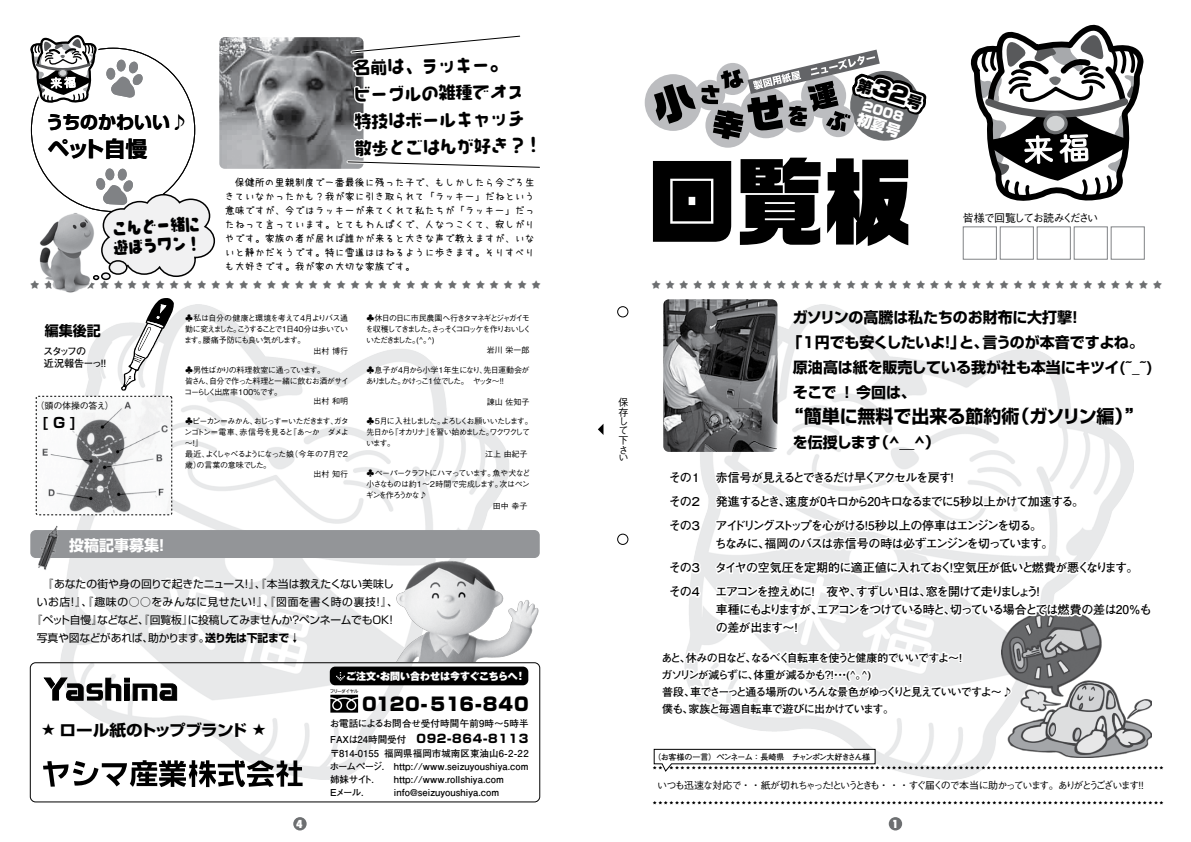
<style>
.page{position:relative;width:1191px;height:842px;background:#fff}
.page>*{position:absolute;margin:0;border:0;box-sizing:border-box;transform-origin:0 0}
.t1{font:700 21.6px "Shin Go Pro";letter-spacing:-.055em;color:#000}
.t2{font:900 18.3px "Shin Go Pro";letter-spacing:-.14em;color:#000}
.t3{font:700 18px "Shin Go Pro";color:#000}
.t4{font:17px/27px "True Mega Maru Extra RKSJ H";color:#000}
.t5{font:16px/19px "True Mega Maru Ultra RKSJ H";color:#000;scale:.91 1}
.t6{font:700 15.5px "Shin Go Pro";letter-spacing:-.045em;color:#000;scale:1.07 1}
.t7{font:700 15px "Shin Go Pro";letter-spacing:-.01em;color:#000}
.t8{font:700 15px "Shin Go Pro";color:#fff}
.t9{font:900 15px "Shin Go Pro";color:#000}
.t10{font:700 14px "Shin Go Pro";color:#000}
.t11{font:900 13px "Shin Go Pro";color:#fff}
.t12{font:700 12px/24px "Futo Go B101 Pro";letter-spacing:-.1em;color:#000}
.t13{font:800 11.7px "Shin Go Pro";letter-spacing:.06em;color:#000}
.t14{font:700 11px/17px "Futo Go B101 Pro";letter-spacing:-.095em;color:#000}
.t15{font:500 11px "Gothic BBB Pro";letter-spacing:-.115em;color:#000}
.t16{font:10.8px "Shin Go Pro";letter-spacing:-.01em;color:#000}
.t17{font:10.8px "Shin Go Pro";letter-spacing:-.035em;color:#000}
.t18{font:10.8px "Shin Go Pro";letter-spacing:.05em;color:#000}
.t19{font:800 condensed 10.8px "Futura";color:#fff}
.t20{font:700 10.1px/12.1px "Futo Go B101 Pro";letter-spacing:-.115em;color:#000}
.t21{font:10px/14px "uzura font";color:#000;text-align:justify}
.t22{font:10px "azuki font";color:#6d6f71}
.t23{font:500 10px/9.6px "Gothic BBB Pro";letter-spacing:-.155em;color:#000;text-align:justify}
.t24{font:900 10px "Gothic MB101 Pro";color:#fff}
.t25{font:700 9.5px/12.9px "Futo Go B101 Pro";color:#000;text-align:justify}
.t26{font:700 9.5px "Futo Go B101 Pro";letter-spacing:.02em;color:#000}
.t27{font:500 9px "Gothic BBB Pro";letter-spacing:-.03em;color:#000}
.t28{font:500 8px/11px "Gothic BBB Pro";letter-spacing:-.13em;color:#000}
.t29{font:500 8px/11px "Gothic BBB Pro";letter-spacing:-.11em;color:#000}
.t30{font:500 8px/11px "Gothic BBB Pro";letter-spacing:-.165em;color:#000}
.t31{font:500 8px/11px "Gothic BBB Pro";letter-spacing:-.16em;color:#000}
.t32{font:700 8px "Futo Go B101 Pro";letter-spacing:-.075em;color:#000}
.t33{font:500 8px "Gothic BBB Pro";letter-spacing:-.195em;color:#000}
.t34{font:500 8px "Gothic BBB Pro";letter-spacing:-.105em;color:#000}
.t35{font:500 8px "Gothic BBB Pro";letter-spacing:-.07em;color:#000}
.t36{font:500 8px "Gothic BBB Pro";letter-spacing:-.075em;color:#000}
.t37{font:500 8px "Gothic BBB Pro";letter-spacing:-.175em;color:#000}
.t38{font:700 4.7px "Futo Go B101 Pro";letter-spacing:-.145em;color:#000}
.t39{font:4px "azuki font";color:#000}
.s1{font-size:22.5px}
.s2{font-weight:700}
.s3{font-size:12.4px}
</style>
<div class="page">
<img style="left:60px;top:304px;width:918px;height:476px">
<div style="left:644px;top:74px;width:57px;height:57px;background:#bcbdc0;border-radius:50%"></div>
<div style="left:705px;top:103px;width:45px;height:45px;background:#bcbdc0;border-radius:50%"></div>
<svg style="left:653px;top:161px;width:78px;height:81px;background:#141414"></svg>
<svg style="left:740px;top:158px;width:80px;height:87px;background:#333"></svg>
<svg style="left:827px;top:158px;width:81px;height:88px"></svg>
<svg style="left:962px;top:226px;width:183px;height:88px"></svg>
<svg style="left:968px;top:55px;width:177px;height:202px"></svg>
<svg style="left:968px;top:24px;width:174px;height:196px"></svg>
<div style="left:293px;top:817px;width:14px;height:13px;background:#6d6f71;border-radius:50%"></div>
<div style="left:888px;top:817px;width:14px;height:13px;background:#6d6f71;border-radius:50%"></div>
<div style="left:617px;top:306px;width:11px;height:11px;border:1px solid #000;border-radius:50%"></div>
<div style="left:617px;top:534px;width:11px;height:11px;border:1px solid #000;border-radius:50%"></div>
<svg style="left:598px;top:424px;width:5px;height:11px"></svg>
<div style="left:330px;top:667px;width:198px;height:18px;background:#000;border-radius:5px"></div>
<svg style="left:330px;top:695px;width:28px;height:18px"></svg>
<svg style="left:43px;top:760px;width:259px;height:27px"></svg>
<div style="left:30px;top:662px;width:510px;height:140px;border:1px solid #000;border-radius:5px"></div>
<svg style="left:43px;top:677px;width:134px;height:24px"></svg>
<svg style="left:336px;top:672px;width:9px;height:9px"></svg>
<div style="left:30px;top:530px;width:510px;height:28px;background:#939598;border-radius:5px"></div>
<img style="left:30px;top:517px;width:44px;height:63px">
<img style="left:392px;top:558px;width:149px;height:104px">
<img style="left:663px;top:299px;width:114px;height:15px">
<svg style="left:30px;top:35px;width:186px;height:245px"></svg>
<img style="left:219px;top:37px;width:126px;height:132px">
<svg style="left:345px;top:35px;width:197px;height:388px"></svg>
<img style="left:39px;top:211px;width:58px;height:82px">
<svg style="left:653px;top:314px;width:499px;height:458px"></svg>
<svg style="left:36px;top:298px;width:138px;height:217px"></svg>
<svg style="left:654px;top:50px;width:273px;height:91px"></svg>
<h3 class="t3" style="left:46px;top:108px;width:144px">うちのかわいい♪</h3>
<h1 class="t1" style="left:48px;top:131px;width:101px">ペット自慢</h1>
<h3 class="t5" style="left:112px;top:219px;width:97px;rotate:-3deg">こんど一緒に遊ぼうワン！</h3>
<h3 class="t4" style="left:353px;top:54px;width:189px;rotate:-1deg">名前は、ラッキー。<br>ビーグルの雑種でオス特技はボールキャッチ散歩とごはんが好き？！</h3>
<p class="t21" style="left:225px;top:176px;width:312px;text-indent:10px">保健所の里親制度で一番最後に残った子で、もしかしたら今ごろ生きていなかったかも？我が家に引き取られて「ラッキー」だねという意味ですが、今ではラッキーが来てくれて私たちが「ラッキー」だったねって言っています。とてもわんぱくで、人なつこくて、寂しがりやです。家族の者が居れば誰かが来ると大きな声で教えますが、いないと静かだそうです。特に雪道ははねるように歩きます。そりすべりも大好きです。我が家の大切な家族です。</p>
<p class="t9" style="left:861px;top:73px;width:68px;rotate:17deg">第<span class="s1">32</span>号</p>
<p class="t11" style="left:865px;top:95px;width:44px;rotate:17deg">2008</p>
<p class="t15" style="left:962px;top:209px;width:137px">皆様で回覧してお読みください</p>
<p class="t22" style="left:30px;top:279px;width:513px">★★★★★★★★★★★★★★★★★★★★★★★★★★★★★★★★★★★★★</p>
<p class="t22" style="left:651px;top:279px;width:513px">★★★★★★★★★★★★★★★★★★★★★★★★★★★★★★★★★★★★★</p>
<p class="t10" style="left:45px;top:320px;width:57px">編集後記</p>
<p class="t20" style="left:43px;top:344px;width:68px">スタッフの<br>近況報告ーっ！！</p>
<p class="t27" style="left:36px;top:398px;width:80px">（頭の体操の答え）</p>
<p class="t10" style="left:42px;top:411px;width:35px">[ G ]</p>
<p class="t8" style="left:69px;top:533px;width:102px">投稿記事募集！</p>
<p class="t35" style="left:185px;top:311px;width:164px">♣私は自分の健康と環境を考えて4月よりバス通</p>
<p class="t33" style="left:185px;top:322px;width:165px">勤に変えました。こうすることで１日４０分は歩いてい</p>
<p class="t36" style="left:184px;top:333px;width:123px">ます。腰痛予防にも良い気がします。</p>
<p class="t28" style="left:313px;top:344px;width:36px">出村 博行</p>
<p class="t29" style="left:184px;top:363px;width:166px">♣男性ばかりの料理教室に通っています。<br>皆さん、自分で作った料理と一緒に飲むお酒がサイコーらしく出席率１００％です。</p>
<p class="t28" style="left:313px;top:394px;width:36px">出村 和明</p>
<p class="t28" style="left:184px;top:414px;width:167px">♣ピーカン＝みかん、おじっす＝いただきます、ガタンゴトン＝電車、赤信号を見ると『あ～か　ダメよ～！』<br>最近、よくしゃべるようになった娘（今年の７月で２歳）の言葉の意味でした。</p>
<p class="t28" style="left:313px;top:467px;width:36px">出村 知行</p>
<p class="t31" style="left:365px;top:311px;width:167px">♣休日の日に市民農園へ行きタマネギとジャガイモを収穫してきました。さっそくコロッケを作りおいしくいただきました。(^。^)</p>
<p class="t28" style="left:487px;top:343px;width:44px">岩川 栄一郎</p>
<p class="t30" style="left:366px;top:363px;width:165px">♣息子が４月から小学１年生になり、先日運動会がありました。かけっこ１位でした。　ヤッタ～！！</p>
<p class="t28" style="left:487px;top:395px;width:44px">諫山 佐知子</p>
<p class="t28" style="left:366px;top:414px;width:168px">♣5月に入社しました。よろしくお願いいたします。</p>
<p class="t30" style="left:366px;top:425px;width:165px">先日から『オカリナ』を習い始めました。ワクワクして</p>
<p class="t28" style="left:366px;top:436px;width:30px">います。</p>
<p class="t28" style="left:485px;top:447px;width:44px">江上 由紀子</p>
<p class="t29" style="left:366px;top:467px;width:165px">♣ペーパークラフトにハマっています。魚や犬など</p>
<p class="t34" style="left:366px;top:478px;width:165px">小さなものは約１～２時間で完成します。次はペン</p>
<p class="t37" style="left:366px;top:489px;width:63px">ギンを作ろうかな♪</p>
<p class="t28" style="left:493px;top:500px;width:36px">田中 幸子</p>
<p class="t16" style="left:37px;top:575px;width:358px">　『あなたの街や身の回りで起きたニュース！』、『本当は教えたくない美味し</p>
<p class="t18" style="left:37px;top:593px;width:363px">いお店！』、『趣味の○○をみんなに見せたい！』、『図面を書く時の裏技！』、</p>
<p class="t17" style="left:32px;top:611px;width:366px">『ペット自慢』などなど、『回覧板』に投稿してみませんか？ペンネームでもOK！</p>
<p class="t16" style="left:37px;top:629px;width:265px">写真や図などがあれば、助かります。<span class="s2">送り先は下記まで↓</span></p>
<p class="t24" style="left:346px;top:668px;width:180px">ご注文・お問い合わせは今すぐこちらへ！</p>
<p class="t38" style="left:330px;top:687px;width:30px">フリーダイヤル</p>
<p class="t6" style="left:42px;top:718px;width:211px"><span class="s3">★</span> ロール紙のトップブランド <span class="s3">★</span></p>
<h2 class="t2" style="left:360px;top:689px;width:171px">０１２０- ５１６-８４０</h2>
<p class="t26" style="left:330px;top:716px;width:200px">お電話によるお問合せ受付時間午前9時～5時半</p>
<p class="t25" style="left:330px;top:731px;width:78px">FAXは24時間受付</p>
<p class="t13" style="left:416px;top:729px;width:114px">092-864-8113</p>
<p class="t25" style="left:330px;top:746px;width:200px">〒814-0155 福岡県福岡市城南区東油山6-2-22ホームページ. http://www.seizuyoushiya.com姉妹サイト.</p>
<p class="t25" style="left:394px;top:772px;width:111px">http://www.rollshiya.com</p>
<p class="t25" style="left:330px;top:784px;width:35px">Eメール.</p>
<p class="t25" style="left:394px;top:784px;width:107px">info@seizuyoushiya.com</p>
<p class="t23" style="left:618px;top:396px;width:11px">保存して下さ</p>
<p class="t23" style="left:618px;top:452px;width:11px">い</p>
<p class="t7" style="left:792px;top:306px;width:291px">ガソリンの高騰は私たちのお財布に大打撃！</p>
<p class="t7" style="left:787px;top:331px;width:358px">「１円でも安くしたいよ！」と、言うのが本音ですよね。</p>
<p class="t7" style="left:793px;top:356px;width:361px">原油高は紙を販売している我が社も本当にキツイ(̃_̃)</p>
<p class="t7" style="left:793px;top:381px;width:124px">そこで！今回は、</p>
<h3 class="t3" style="left:785px;top:402px;width:359px">“簡単に無料で出来る節約術（ガソリン編）”</h3>
<p class="t7" style="left:793px;top:431px;width:148px">を伝授します（^＿^）</p>
<p class="t12" style="left:669px;top:464px;width:417px">その１ 赤信号が見えるとできるだけ早くアクセルを戻す！<br>その２ 発進するとき、速度が0キロから20キロなるまでに5秒以上かけて加速する。その３ アイドリングストップを心がける！5秒以上の停車はエンジンを切る。</p>
<p class="t12" style="left:669px;top:530px;width:471px;text-indent:46px">ちなみに、福岡のバスは赤信号の時は必ずエンジンを切っています。<br>その３ タイヤの空気圧を定期的に適正値に入れておく！空気圧が低いと燃費が悪くなります。その４ エアコンを控えめに！　夜や、すずしい日は、窓を開けて走りましょう！</p>
<p class="t12" style="left:715px;top:599px;width:437px;line-height:18px">車種にもよりますが、エアコンをつけている時と、切っている場合とでは燃費の差は20％もの差が出ます～！</p>
<p class="t14" style="left:661px;top:647px;width:353px">あと、休みの日など、なるべく自転車を使うと健康的でいいですよ～！<br>ガソリンが減らずに、体重が減るかも？！・・・(^。^)<br>普段、車でさーっと通る場所のいろんな景色がゆっくりと見えていいですよ～♪僕も、家族と毎週自転車で遊びに出かけています。</p>
<p class="t32" style="left:653px;top:750px;width:218px">（お客様の一言）ペンネーム：長崎県　チャンポン大好きさん様</p>
<p class="t39" style="left:653px;top:766px;width:512px">★★★★★★★★★★★★★★★★★★★★★★★★★★★★★★★★★★★★★★★★★★★★★★★★★★★★★★★★★★★★★★★★★★★★★★★★★★★★★★★★★★★★★★★★★★★★</p>
<p class="t39" style="left:653px;top:801px;width:512px">★★★★★★★★★★★★★★★★★★★★★★★★★★★★★★★★★★★★★★★★★★★★★★★★★★★★★★★★★★★★★★★★★★★★★★★★★★★★★★★★★★★★★★★★★★★★</p>
<p class="t23" style="left:657px;top:779px;width:492px">いつも迅速な対応で・・紙が切れちゃった！というときも・・・すぐ届くので本当に助かっています。ありがとうございます！！</p>
<p class="t19" style="left:296px;top:817px;width:8px">4</p>
<p class="t19" style="left:892px;top:817px;width:8px">1</p>
</div>
